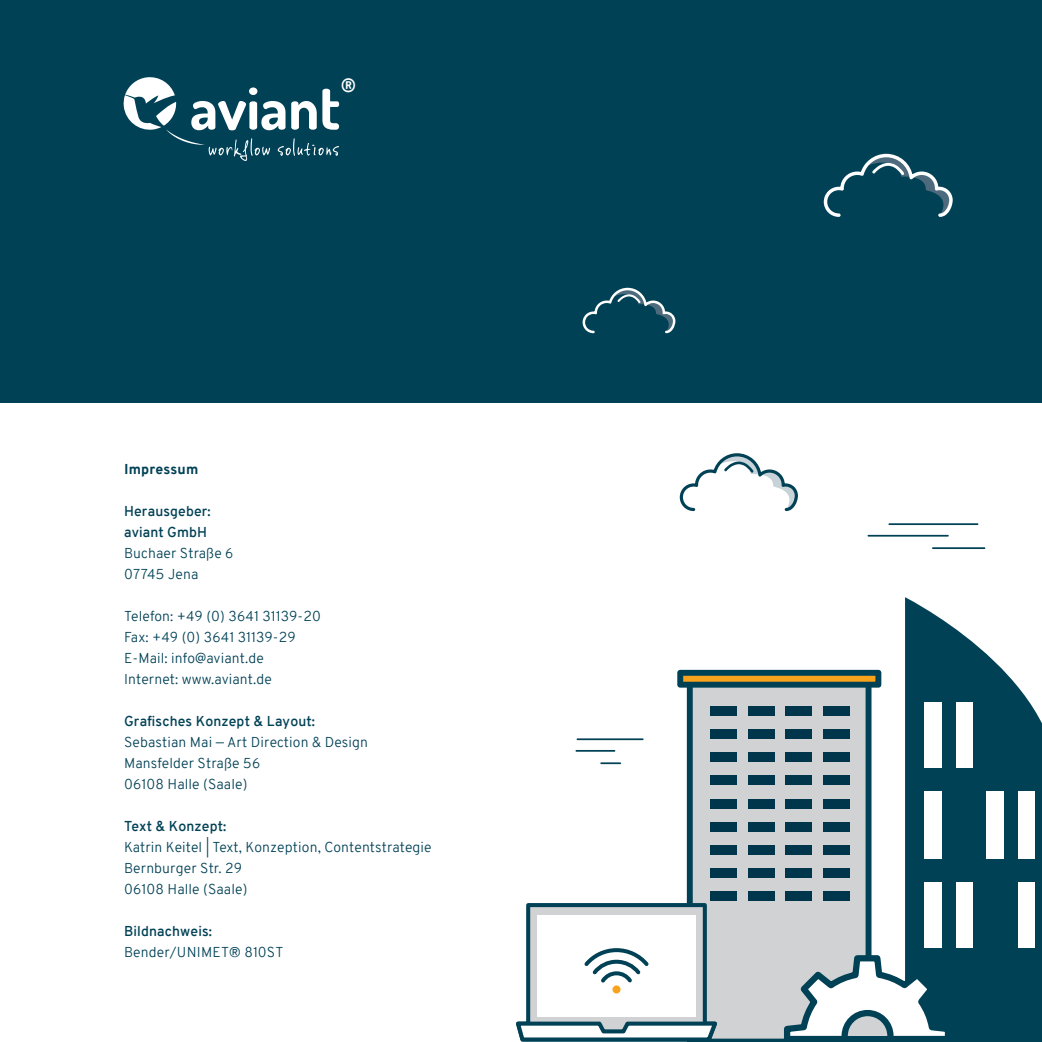
<style>
.page{position:relative;width:1042px;height:1042px;background:#fff}
.page>*{position:absolute;margin:0;border:0;box-sizing:border-box;transform-origin:0 0}
.t1{font:800 21.53px "Dosis";color:#fff}
.t2{font:300 14px/21px "Overpass";letter-spacing:.01em;color:#004156}
.t3{font:14px/21px "Overpass";letter-spacing:.01em;color:#004156}
.t4{font:700 14px "Overpass";letter-spacing:.01em;color:#004156}
</style>
<div class="page">
<div style="left:0;top:0;width:1042px;height:402px;background:#004156"></div>
<svg style="left:124px;top:77px;width:215px;height:84px"></svg>
<svg style="left:824px;top:154px;width:128px;height:63px"></svg>
<svg style="left:582px;top:288px;width:93px;height:45px"></svg>
<svg style="left:680px;top:453px;width:118px;height:58px"></svg>
<svg style="left:905px;top:597px;width:137px;height:445px"></svg>
<div style="left:924px;top:881px;width:17px;height:66px;background:#fff"></div>
<div style="left:956px;top:881px;width:16px;height:66px;background:#fff"></div>
<div style="left:1018px;top:881px;width:16px;height:66px;background:#fff"></div>
<div style="left:924px;top:791px;width:17px;height:67px;background:#fff"></div>
<div style="left:986px;top:791px;width:18px;height:67px;background:#fff"></div>
<div style="left:1018px;top:791px;width:16px;height:67px;background:#fff"></div>
<div style="left:924px;top:701px;width:17px;height:66px;background:#fff"></div>
<div style="left:956px;top:701px;width:16px;height:66px;background:#fff"></div>
<svg style="left:687px;top:687px;width:184px;height:355px;background:#bfc5c9"></svg>
<div style="left:711px;top:706px;width:26px;height:9px;background:#00364b"></div>
<div style="left:711px;top:729px;width:26px;height:9px;background:#00364b"></div>
<div style="left:711px;top:752px;width:26px;height:10px;background:#00364b"></div>
<div style="left:711px;top:775px;width:26px;height:10px;background:#00364b"></div>
<div style="left:711px;top:798px;width:26px;height:10px;background:#00364b"></div>
<div style="left:711px;top:822px;width:26px;height:9px;background:#00364b"></div>
<div style="left:711px;top:845px;width:26px;height:10px;background:#00364b"></div>
<div style="left:711px;top:868px;width:26px;height:10px;background:#00364b"></div>
<div style="left:711px;top:891px;width:26px;height:10px;background:#00364b"></div>
<div style="left:748px;top:706px;width:26px;height:9px;background:#00364b"></div>
<div style="left:748px;top:729px;width:26px;height:9px;background:#00364b"></div>
<div style="left:748px;top:752px;width:26px;height:10px;background:#00364b"></div>
<div style="left:748px;top:775px;width:26px;height:10px;background:#00364b"></div>
<div style="left:748px;top:798px;width:26px;height:10px;background:#00364b"></div>
<div style="left:748px;top:822px;width:26px;height:9px;background:#00364b"></div>
<div style="left:748px;top:845px;width:26px;height:10px;background:#00364b"></div>
<div style="left:748px;top:868px;width:26px;height:10px;background:#00364b"></div>
<div style="left:748px;top:891px;width:26px;height:10px;background:#00364b"></div>
<div style="left:786px;top:706px;width:26px;height:9px;background:#00364b"></div>
<div style="left:786px;top:729px;width:26px;height:9px;background:#00364b"></div>
<div style="left:786px;top:752px;width:26px;height:10px;background:#00364b"></div>
<div style="left:786px;top:775px;width:26px;height:10px;background:#00364b"></div>
<div style="left:786px;top:798px;width:26px;height:10px;background:#00364b"></div>
<div style="left:786px;top:822px;width:26px;height:9px;background:#00364b"></div>
<div style="left:786px;top:845px;width:26px;height:10px;background:#00364b"></div>
<div style="left:786px;top:868px;width:26px;height:10px;background:#00364b"></div>
<div style="left:786px;top:891px;width:26px;height:10px;background:#00364b"></div>
<div style="left:823px;top:706px;width:26px;height:9px;background:#00364b"></div>
<div style="left:823px;top:729px;width:26px;height:9px;background:#00364b"></div>
<div style="left:823px;top:752px;width:26px;height:10px;background:#00364b"></div>
<div style="left:823px;top:775px;width:26px;height:10px;background:#00364b"></div>
<div style="left:823px;top:798px;width:26px;height:10px;background:#00364b"></div>
<div style="left:823px;top:822px;width:26px;height:9px;background:#00364b"></div>
<div style="left:823px;top:845px;width:26px;height:10px;background:#00364b"></div>
<div style="left:823px;top:868px;width:26px;height:10px;background:#00364b"></div>
<div style="left:823px;top:891px;width:26px;height:10px;background:#00364b"></div>
<svg style="left:677px;top:670px;width:204px;height:17px;background:#526143"></svg>
<svg style="left:784px;top:955px;width:167px;height:87px"></svg>
<svg style="left:516px;top:903px;width:201px;height:138px"></svg>
<div style="left:612px;top:985px;width:8px;height:8px;border:4px solid #f9a21c;border-radius:50%"></div>
<hr style="left:575px;top:750px;width:40px;height:2px;background:#004156">
<hr style="left:600px;top:762px;width:21px;height:2px;background:#004156">
<hr style="left:576px;top:738px;width:67px;height:2px;background:#004156">
<hr style="left:867px;top:535px;width:82px;height:1px;background:#004156">
<hr style="left:932px;top:547px;width:53px;height:2px;background:#004156">
<hr style="left:888px;top:523px;width:90px;height:2px;background:#004156">
<h1 class="t1" style="left:341px;top:71px;width:16px">®</h1>
<p class="t4" style="left:124px;top:460px;width:76px">Impressum</p>
<p class="t3" style="left:124px;top:500px;width:88px">Herausgeber: aviant GmbH</p>
<p class="t2" style="left:124px;top:542px;width:111px">Buchaer Straße 6<br>07745 Jena</p>
<p class="t2" style="left:124px;top:605px;width:198px">Telefon: +49 (0) 3641 31139-20<br>Fax: +49 (0) 3641 31139-29<br>E-Mail: info@aviant.de<br>Internet: www.aviant.de</p>
<p class="t3" style="left:124px;top:710px;width:192px">Grafisches Konzept &amp; Layout:</p>
<p class="t2" style="left:124px;top:731px;width:245px">Sebastian Mai — Art Direction &amp; Design<br>Mansfelder Straße 56<br>06108 Halle (Saale)</p>
<p class="t3" style="left:124px;top:815px;width:104px">Text &amp; Konzept:</p>
<p class="t2" style="left:124px;top:836px;width:309px">Katrin Keitel | Text, Konzeption, Contentstrategie<br>Bernburger Str. 29<br>06108 Halle (Saale)</p>
<p class="t3" style="left:124px;top:920px;width:89px">Bildnachweis:</p>
<p class="t2" style="left:124px;top:941px;width:161px">Bender/UNIMET® 810ST</p>
</div>
